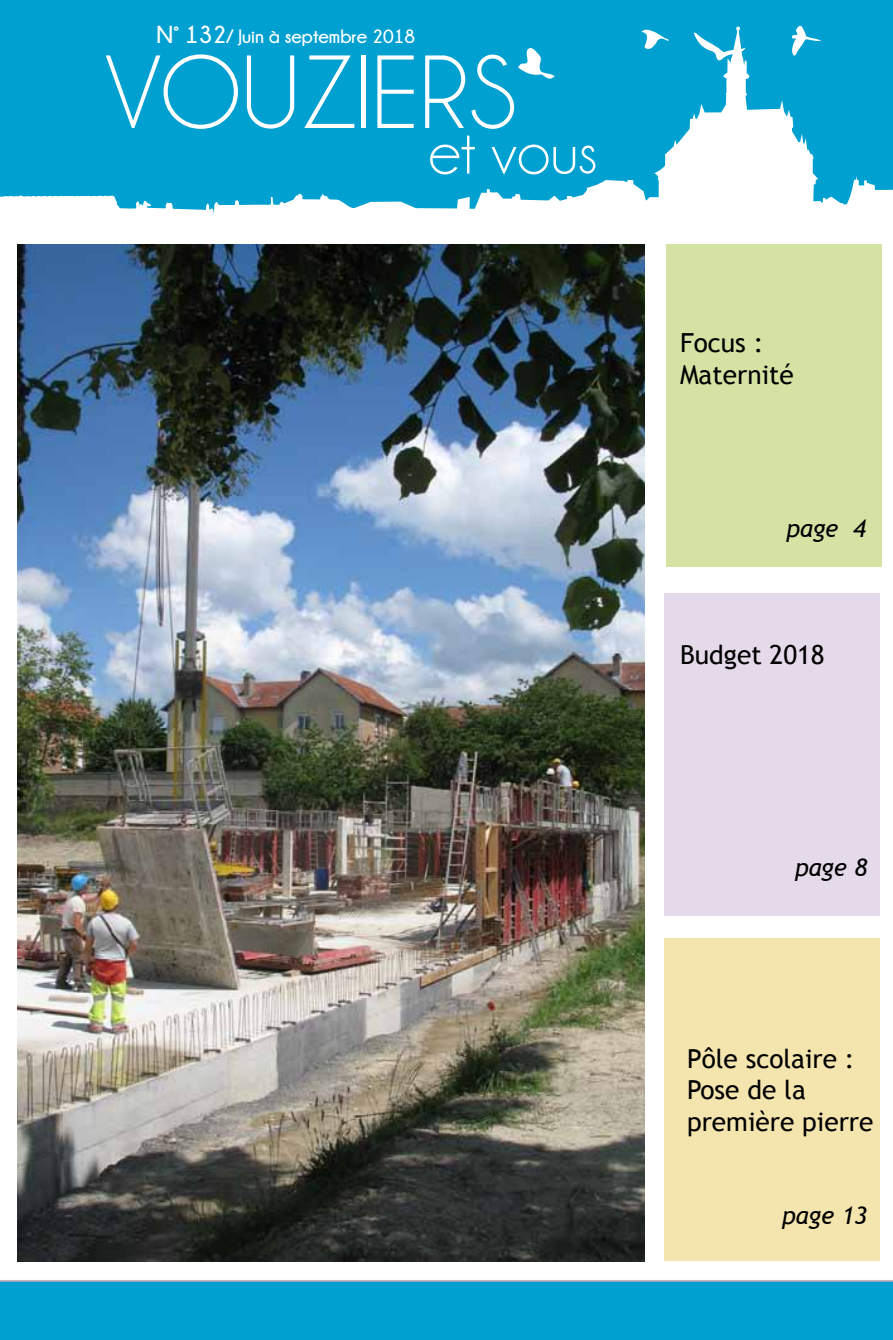
<style>
.page{position:relative;width:893px;height:1340px;background:#fff}
.page>*{position:absolute;margin:0;border:0;box-sizing:border-box;transform-origin:0 0}
.t1{font:105px "Champagne&Limousines";color:#fff}
.t2{font:63px "Champagne&Limousines";color:#fff}
.t3{font:26.25px/31.5px "Trebuchet MS";color:#000}
.t4{font:italic 24.5px "Trebuchet MS";color:#000}
.t5{font:700 19.25px "Champagne&Limousines";color:#fff}
.s1{font-size:24.5px}
</style>
<div class="page">
<svg style="left:0;top:0;width:893px;height:268px;fill:#00a0d1"></svg>
<div style="left:666px;top:244px;width:215px;height:323px;background:#d4e2a3"></div>
<div style="left:664px;top:593px;width:216px;height:322px;background:#e5daea"></div>
<div style="left:664px;top:938px;width:216px;height:322px;background:#f4e4ae"></div>
<div style="left:0;top:1280px;width:893px;height:59px;background:#00a0d1"></div>
<svg style="left:694px;top:33px;width:52px;height:29px"></svg>
<svg style="left:791px;top:25px;width:30px;height:31px"></svg>
<svg style="left:642px;top:29px;width:27px;height:20px"></svg>
<svg style="left:518px;top:47px;width:37px;height:32px"></svg>
<img style="left:17px;top:244px;width:627px;height:1017px">
<p class="t5" style="left:157px;top:26px;width:260px"><span class="s1">N° 132</span>/ Juin à septembre 2018</p>
<h1 class="t1" style="left:106px;top:40px;width:413px">VOUZIERS</h1>
<h2 class="t2" style="left:428px;top:121px;width:171px">et vous</h2>
<p class="t3" style="left:680px;top:327px;width:115px">Focus :<br>Maternité</p>
<p class="t4" style="left:786px;top:513px;width:81px">page 4</p>
<p class="t3" style="left:680px;top:639px;width:146px">Budget 2018</p>
<p class="t4" style="left:795px;top:852px;width:74px">page 8</p>
<p class="t3" style="left:687px;top:1043px;width:188px">Pôle scolaire :<br>Pose de la première pierre</p>
<p class="t4" style="left:782px;top:1201px;width:87px">page 13</p>
</div>
